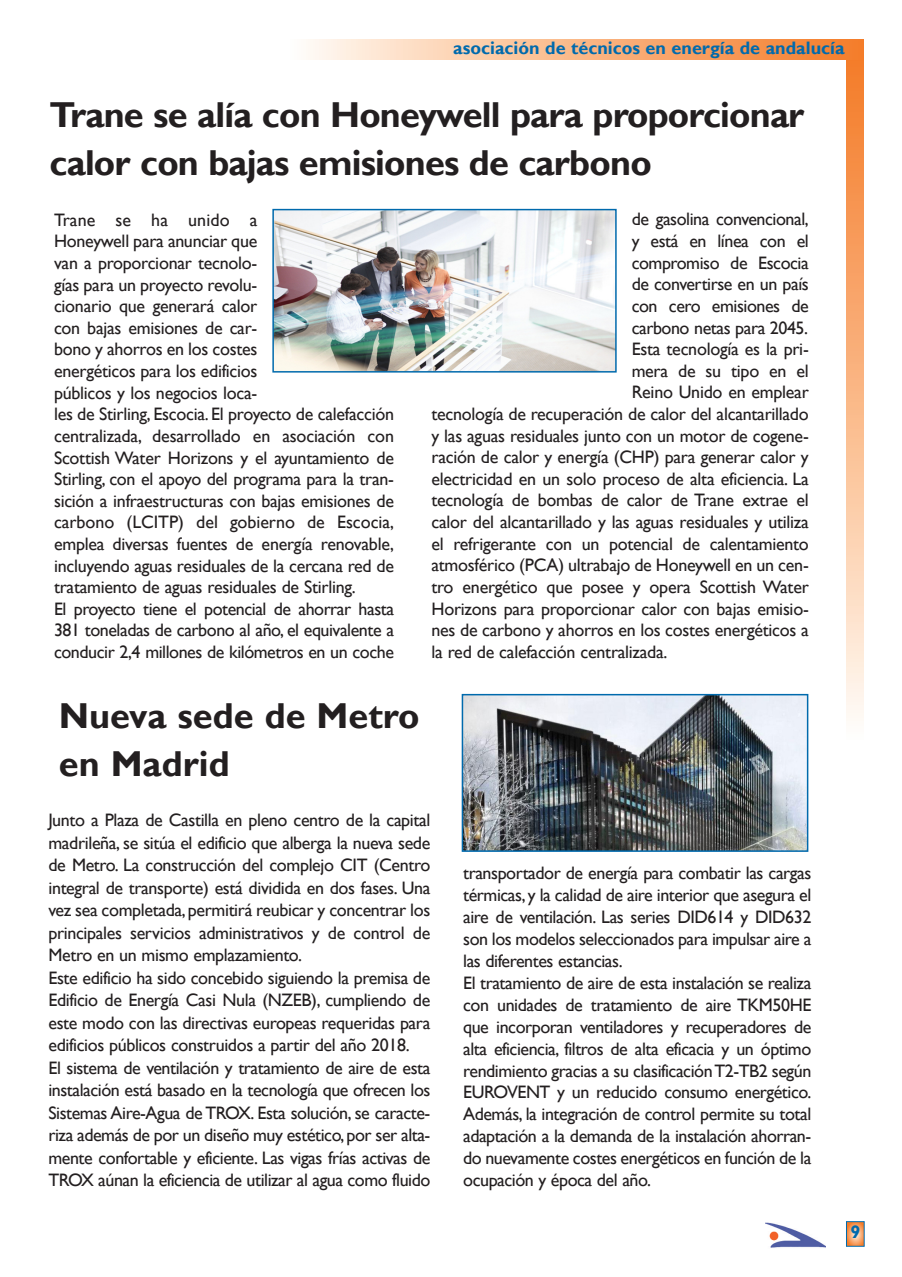
<style>
.page{position:relative;width:902px;height:1277px;background:#fff}
.page>*{position:absolute;margin:0;border:0;box-sizing:border-box;transform-origin:0 0}
.t1{font:700 36px/48px "Gill Sans";letter-spacing:-.02em;color:#231f20}
.t2{font:700 36px/48px "Gill Sans";color:#231f20}
.t3{font:18px/21.6px "Gill Sans";letter-spacing:-.02em;color:#231f20}
.t4{font:700 18px "Gill Sans";color:#006aad}
</style>
<div class="page">
<svg style="left:848px;top:1222px;width:14px;height:22px"></svg>
<div style="left:846px;top:1220px;width:18px;height:26px;border:1px solid #006aad"></div>
<img style="left:765px;top:1222px;width:60px;height:25px">
<div style="left:846px;top:60px;width:17px;height:680px;background:linear-gradient(to bottom,#f47924,#fffaf3)"></div>
<div style="left:288px;top:40px;width:575px;height:20px;background:linear-gradient(to right,#fffbf4,#f47924)"></div>
<img style="left:275px;top:212px;width:338px;height:157px">
<div style="left:272px;top:209px;width:344px;height:163px;border:2px solid #006aad"></div>
<img style="left:464px;top:696px;width:341px;height:152px">
<div style="left:461px;top:693px;width:347px;height:158px;border:2px solid #006aad"></div>
<p class="t4" style="left:453px;top:37px;width:393px">asociación de técnicos en energía de andalucía</p>
<h1 class="t1" style="left:49px;top:91px;width:756px">Trane se alía con Honeywell para proporcionar calor con bajas emisiones de carbono</h1>
<p class="t3" style="left:54px;top:209px;width:341px">Trane se ha unido a<br>Honeywell para anunciar que<br>van a proporcionar tecnolo-<br>gías para un proyecto revolu-<br>cionario que generará calor<br>con bajas emisiones de car-<br>bono y ahorros en los costes<br>energéticos para los edificios<br>públicos y los negocios loca-<br>les de Stirling, Escocia. El proyecto de calefacción centralizada, desarrollado en asociación con Scottish Water Horizons y el ayuntamiento de Stirling, con el apoyo del programa para la tran&shy;sición a infraestructuras con bajas emisiones de carbono (LCITP) del gobierno de Escocia, emplea diversas fuentes de energía renovable, incluyendo aguas residuales de la cercana red de tratamiento de aguas residuales de Stirling.<br>El proyecto tiene el potencial de ahorrar hasta 381 toneladas de carbono al año, el equivalente a conducir 2,4 millones de kilómetros en un coche</p>
<p class="t3" style="left:631px;top:208px;width:179px">de gasolina convencional,</p>
<p class="t3" style="left:631px;top:230px;width:179px">y está en línea con el</p>
<p class="t3" style="left:631px;top:251px;width:179px">compromiso de Escocia</p>
<p class="t3" style="left:631px;top:273px;width:179px">de convertirse en un país</p>
<p class="t3" style="left:631px;top:295px;width:179px">con cero emisiones de</p>
<p class="t3" style="left:631px;top:316px;width:178px">carbono netas para 2045.</p>
<p class="t3" style="left:631px;top:338px;width:179px">Esta tecnología es la pri-</p>
<p class="t3" style="left:631px;top:359px;width:179px">mera de su tipo en el</p>
<p class="t3" style="left:631px;top:381px;width:179px">Reino Unido en emplear</p>
<p class="t3" style="left:431px;top:403px;width:379px">tecnología de recuperación de calor del alcantarillado</p>
<p class="t3" style="left:431px;top:424px;width:379px">y las aguas residuales junto con un motor de cogene-</p>
<p class="t3" style="left:431px;top:446px;width:379px">ración de calor y energía (CHP) para generar calor y</p>
<p class="t3" style="left:431px;top:467px;width:379px">electricidad en un solo proceso de alta eficiencia. La</p>
<p class="t3" style="left:431px;top:489px;width:379px">tecnología de bombas de calor de Trane extrae el</p>
<p class="t3" style="left:431px;top:511px;width:379px">calor del alcantarillado y las aguas residuales y utiliza</p>
<p class="t3" style="left:431px;top:532px;width:379px">el refrigerante con un potencial de calentamiento</p>
<p class="t3" style="left:431px;top:554px;width:379px">atmosférico (PCA) ultrabajo de Honeywell en un cen-</p>
<p class="t3" style="left:431px;top:575px;width:379px">tro energético que posee y opera Scottish Water</p>
<p class="t3" style="left:431px;top:597px;width:379px">Horizons para proporcionar calor con bajas emisio-</p>
<p class="t3" style="left:431px;top:619px;width:379px">nes de carbono y ahorros en los costes energéticos a</p>
<p class="t3" style="left:431px;top:640px;width:237px">la red de calefacción centralizada.</p>
<h1 class="t2" style="left:59px;top:691px;width:362px">Nueva sede de Metro en Madrid</h1>
<p class="t3" style="left:48px;top:808px;width:383px;line-height:22.5px">Junto a Plaza de Castilla en pleno centro de la capital madrileña, se sitúa el edificio que alberga la nueva sede de Metro. La construcción del complejo CIT (Centro integral de transporte) está dividida en dos fases. Una vez sea completada,permitirá reubicar y concentrar los principales servicios administrativos y de control de Metro en un mismo emplazamiento.<br>Este edificio ha sido concebido siguiendo la premisa de Edificio de Energía Casi Nula (NZEB), cumpliendo de este modo con las directivas europeas requeridas para edificios públicos construidos a partir del año 2018.<br>El sistema de ventilación y tratamiento de aire de esta instalación está basado en la tecnología que ofrecen los Sistemas Aire-Agua de TROX. Esta solución, se caracte&shy;riza además de por un diseño muy estético,por ser alta&shy;mente confortable y eficiente. Las vigas frías activas de TROX aúnan la eficiencia de utilizar al agua como fluido</p>
<p class="t3" style="left:463px;top:861px;width:350px">transportador de energía para combatir las cargas térmicas, y la calidad de aire interior que asegura el aire de ventilación. Las series DID614 y DID632 son los modelos seleccionados para impulsar aire a las diferentes estancias.<br>El tratamiento de aire de esta instalación se realiza con unidades de tratamiento de aire TKM50HE que incorporan ventiladores y recuperadores de alta eficiencia, filtros de alta eficacia y un óptimo rendimiento gracias a su clasificaciónT2-TB2 según EUROVENT y un reducido consumo energético.<br>Además, la integración de control permite su total adaptación a la demanda de la instalación ahorran&shy;do nuevamente costes energéticos en función de la ocupación y época del año.</p>
<p class="t4" style="left:850px;top:1221px;width:11px">9</p>
</div>
